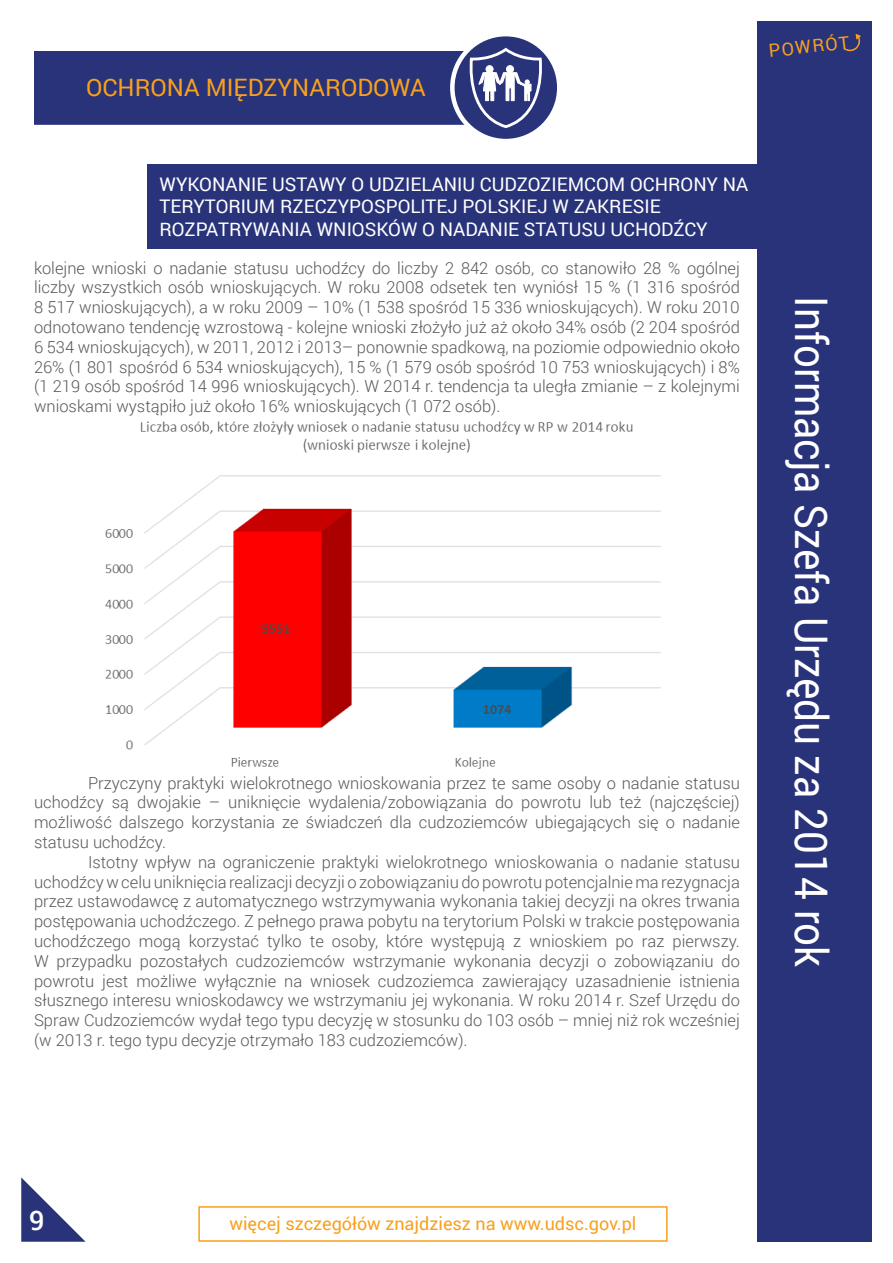
<style>
.page{position:relative;width:893px;height:1263px;background:#fff}
.page>*{position:absolute;margin:0;border:0;box-sizing:border-box;transform-origin:0 0}
.t1{font:45px "Roboto";color:#fff;scale:.9 1}
.t2{font:500 27px "Roboto";color:#fff}
.t3{font:24px "Roboto";color:#f8a11c}
.t4{font:18.75px/22.5px "Roboto";color:#fff}
.t5{font:18px "Roboto";color:#f8a11c}
.t6{font:300 16.5px/19.8px "Roboto";color:#57585a;text-align:justify}
</style>
<div class="page">
<img style="left:105px;top:421px;width:556px;height:348px">
<div style="left:757px;top:21px;width:115px;height:1221px;background:#29337a"></div>
<div style="left:147px;top:164px;width:618px;height:85px;background:#29337a"></div>
<div style="left:198px;top:1206px;width:470px;height:36px;border:2px solid #f8a11c"></div>
<svg style="left:21px;top:1177px;width:65px;height:65px"></svg>
<div style="left:35px;top:52px;width:442px;height:72px;background:#29337a"></div>
<div style="left:34px;top:51px;width:444px;height:74px;border:2px solid #29337a"></div>
<svg style="left:452px;top:34px;width:107px;height:107px;fill:#29337a"></svg>
<div style="left:450px;top:32px;width:111px;height:111px;border:4px solid #fff;border-radius:50%"></div>
<svg style="left:470px;top:48px;width:72px;height:80px"></svg>
<svg style="left:844px;top:34px;width:17px;height:18px"></svg>
<p class="t3" style="left:86px;top:71px;width:341px">OCHRONA MIĘDZYNARODOWA</p>
<p class="t5" style="left:767px;top:38px;width:82px;rotate:-6deg">POWRÓT</p>
<p class="t4" style="left:159px;top:172px;width:590px">WYKONANIE USTAWY O UDZIELANIU CUDZOZIEMCOM OCHRONY NA<br>TERYTORIUM RZECZYPOSPOLITEJ POLSKIEJ W ZAKRESIE</p>
<p class="t4" style="left:159px;top:217px;width:550px">ROZPATRYWANIA WNIOSKÓW O NADANIE STATUSU UCHODŹCY</p>
<p class="t6" style="left:34px;top:257px;width:707px">kolejne wnioski o nadanie statusu uchodźcy do liczby 2 842 osób, co stanowiło 28 % ogólnej liczby wszystkich osób wnioskujących. W roku 2008 odsetek ten wyniósł 15 % (1 316 spośród 8 517 wnioskujących), a w roku 2009 – 10% (1 538 spośród 15 336 wnioskujących). W roku 2010 odnotowano tendencję wzrostową - kolejne wnioski złożyło już aż około 34% osób (2 204 spośród 6 534 wnioskujących), w 2011, 2012 i 2013– ponownie spadkową, na poziomie odpowiednio około 26% (1 801 spośród 6 534 wnioskujących), 15 % (1 579 osób spośród 10 753 wnioskujących) i 8% (1 219 osób spośród 14 996 wnioskujących). W 2014 r. tendencja ta uległa zmianie – z kolejnymi wnioskami wystąpiło już około 16% wnioskujących (1 072 osób).</p>
<p class="t6" style="left:34px;top:772px;width:707px;text-indent:54px">Przyczyny praktyki wielokrotnego wnioskowania przez te same osoby o nadanie statusu uchodźcy są dwojakie – uniknięcie wydalenia/zobowiązania do powrotu lub też (najczęściej) możliwość dalszego korzystania ze świadczeń dla cudzoziemców ubiegających się o nadanie statusu uchodźcy.</p>
<p class="t6" style="left:34px;top:851px;width:707px;text-indent:54px">Istotny wpływ na ograniczenie praktyki wielokrotnego wnioskowania o nadanie statusu uchodźcywcelu uniknięcia realizacji decyzji o zobowiązaniu do powrotu potencjalnie ma rezygnacja przez ustawodawcę z automatycznego wstrzymywania wykonania takiej decyzji na okres trwania postępowania uchodźczego. Z pełnego prawa pobytu na terytorium Polski w trakcie postępowania uchodźczego mogą korzystać tylko te osoby, które występują z wnioskiem po raz pierwszy.<br>W przypadku pozostałych cudzoziemców wstrzymanie wykonania decyzji o zobowiązaniu do powrotu jest możliwe wyłącznie na wniosek cudzoziemca zawierający uzasadnienie istnienia słusznego interesu wnioskodawcy we wstrzymaniu jej wykonania. W roku 2014 r. Szef Urzędu do Spraw Cudzoziemców wydał tego typu decyzję w stosunku do 103 osób – mniej niż rok wcześniej (w 2013 r. tego typu decyzje otrzymało 183 cudzoziemców).</p>
<p class="t1" style="left:843px;top:296px;width:747px;rotate:90deg">Informacja Szefa Urzędu za 2014 rok</p>
<p class="t2" style="left:29px;top:1202px;width:17px">9</p>
<p class="t5" style="left:229px;top:1211px;width:408px">więcej szczegółów znajdziesz na www.udsc.gov.pl</p>
</div>
